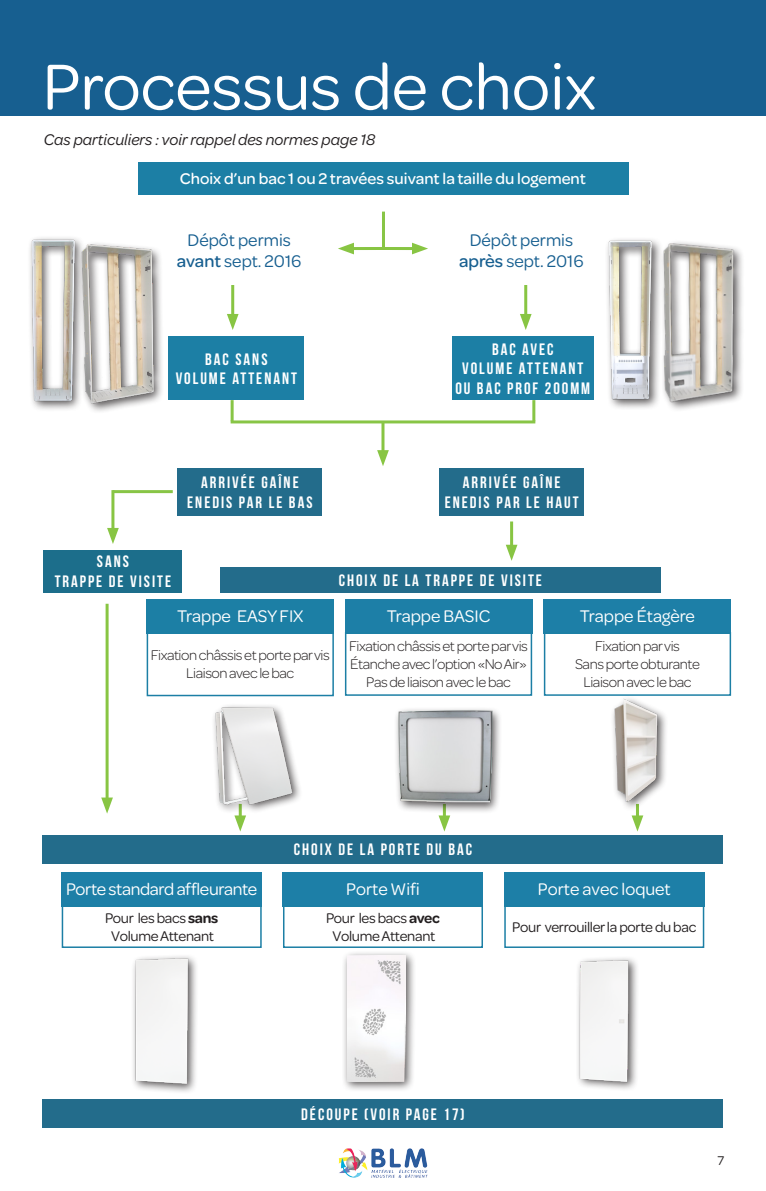
<style>
.page{position:relative;width:766px;height:1191px;background:#fff}
.page>*{position:absolute;margin:0;border:0;box-sizing:border-box;transform-origin:0 0}
.t1{font:69px "Omnes";color:#fff}
.t2{font:18px "Omnes";color:#fff}
.t3{font:18px/21.6px "Omnes";color:#175f90;text-align:center}
.t4{font:18px "Omnes";letter-spacing:-.02em;color:#fff}
.Style_de_paragraphe{font:16.5px/19.8px "Bebas Neue";letter-spacing:.12em;color:#fff;text-align:center}
.t5{font:500 16.5px "Omnes";color:#fff}
.t6{font:italic 16.5px "Omnes";color:#231f20}
.t7{font:300 15px "Omnes";letter-spacing:-.03em;color:#231f20}
.t8{font:15px "Omnes";letter-spacing:-.02em;color:#231f20}
.t9{font:13.5px "Omnes";color:#231f20}
.s1{font-weight:500}
.s2{font-weight:600}
</style>
<div class="page">
<div style="left:0;top:0;width:765px;height:116px;background:#175f90"></div>
<img style="left:339px;top:1148px;width:88px;height:29px">
<div style="left:130px;top:954px;width:69px;height:140px;background:#231f20;opacity:.75"></div>
<img style="left:131px;top:955px;width:61px;height:131px">
<div style="left:341px;top:950px;width:75px;height:142px;background:#231f20;opacity:.75"></div>
<img style="left:347px;top:955px;width:58px;height:126px">
<div style="left:575px;top:955px;width:64px;height:136px;background:#231f20;opacity:.75"></div>
<img style="left:576px;top:957px;width:55px;height:127px">
<div style="left:604px;top:237px;width:59px;height:173px;background:#231f20;opacity:.75"></div>
<img style="left:607px;top:238px;width:41px;height:166px">
<img style="left:30px;top:237px;width:47px;height:173px">
<div style="left:138px;top:162px;width:490px;height:33px;background:#1c7fa5"></div>
<div style="left:220px;top:567px;width:440px;height:25px;background:#236c8b"></div>
<div style="left:43px;top:834px;width:680px;height:29px;background:#236c8b"></div>
<div style="left:43px;top:1099px;width:680px;height:29px;background:#236c8b"></div>
<hr style="left:106px;top:604px;width:3px;height:199px;background:#88c543">
<svg style="left:101px;top:797px;width:12px;height:16px"></svg>
<hr style="left:111px;top:490px;width:3px;height:43px;background:#88c543">
<svg style="left:107px;top:528px;width:12px;height:16px"></svg>
<hr style="left:510px;top:521px;width:3px;height:29px;background:#88c543">
<svg style="left:506px;top:545px;width:11px;height:16px"></svg>
<hr style="left:635px;top:804px;width:3px;height:17px;background:#88c543">
<svg style="left:631px;top:815px;width:12px;height:16px"></svg>
<hr style="left:443px;top:804px;width:3px;height:17px;background:#88c543">
<svg style="left:438px;top:815px;width:12px;height:16px"></svg>
<hr style="left:239px;top:804px;width:3px;height:17px;background:#88c543">
<svg style="left:234px;top:815px;width:12px;height:16px"></svg>
<div style="left:44px;top:550px;width:138px;height:42px;background:#1c6e8b"></div>
<div style="left:504px;top:872px;width:200px;height:34px;background:#1d7fa7"></div>
<div style="left:504px;top:905px;width:200px;height:43px;border:2px solid #1c7fa5"></div>
<div style="left:283px;top:872px;width:200px;height:34px;background:#1d7fa7"></div>
<div style="left:283px;top:905px;width:200px;height:43px;border:2px solid #1c7fa5"></div>
<div style="left:62px;top:872px;width:199px;height:34px;background:#1d7fa7"></div>
<div style="left:62px;top:905px;width:199px;height:43px;border:2px solid #1c7fa5"></div>
<div style="left:439px;top:468px;width:145px;height:47px;background:#236c8b"></div>
<div style="left:177px;top:468px;width:145px;height:47px;background:#236c8b"></div>
<div style="left:168px;top:336px;width:136px;height:64px;background:#1c7fa5"></div>
<div style="left:452px;top:336px;width:141px;height:64px;background:#1c7fa5"></div>
<hr style="left:231px;top:285px;width:3px;height:35px;background:#88c543">
<svg style="left:227px;top:314px;width:11px;height:16px"></svg>
<hr style="left:524px;top:285px;width:3px;height:35px;background:#88c543">
<svg style="left:520px;top:314px;width:11px;height:16px"></svg>
<hr style="left:382px;top:212px;width:3px;height:38px;background:#88c546">
<hr style="left:348px;top:247px;width:35px;height:3px;background:#88c543">
<svg style="left:338px;top:243px;width:16px;height:11px"></svg>
<hr style="left:383px;top:247px;width:34px;height:3px;background:#88c543">
<svg style="left:412px;top:243px;width:16px;height:11px"></svg>
<div style="left:659px;top:239px;width:85px;height:173px;background:#231f20;opacity:.75"></div>
<img style="left:648px;top:237px;width:91px;height:168px">
<div style="left:78px;top:240px;width:86px;height:173px;background:#231f20;opacity:.75"></div>
<img style="left:68px;top:239px;width:89px;height:166px">
<hr style="left:381px;top:421px;width:3px;height:35px;background:#88c543">
<svg style="left:377px;top:450px;width:12px;height:16px"></svg>
<hr style="left:230px;top:420px;width:305px;height:3px;background:#88c546">
<hr style="left:532px;top:400px;width:3px;height:21px;background:#88c546">
<hr style="left:230px;top:400px;width:3px;height:21px;background:#88c546">
<hr style="left:113px;top:490px;width:60px;height:3px;background:#88c546">
<div style="left:147px;top:599px;width:187px;height:34px;background:#1c7fa5"></div>
<div style="left:147px;top:632px;width:187px;height:64px;border:2px solid #1c7fa5"></div>
<div style="left:211px;top:703px;width:92px;height:111px;background:#231f20;opacity:.75"></div>
<img style="left:213px;top:695px;width:94px;height:114px">
<div style="left:345px;top:599px;width:187px;height:34px;background:#1d7fa7"></div>
<div style="left:345px;top:632px;width:187px;height:64px;border:2px solid #1c7fa5"></div>
<div style="left:393px;top:706px;width:109px;height:107px;background:#f8f8f8"></div>
<img style="left:397px;top:710px;width:102px;height:101px">
<div style="left:543px;top:599px;width:187px;height:34px;background:#1d7fa7"></div>
<div style="left:543px;top:632px;width:187px;height:64px;border:2px solid #1c7fa5"></div>
<div style="left:609px;top:695px;width:59px;height:116px;background:#231f20;opacity:.75"></div>
<img style="left:591px;top:694px;width:82px;height:110px">
<p class="t1" style="left:43px;top:40px;width:555px">Processus de choix</p>
<p class="t6" style="left:44px;top:129px;width:333px">Cas particuliers : voir rappel des normes page 18</p>
<p class="t5" style="left:180px;top:167px;width:407px">Choix d’un bac 1 ou 2 travées suivant la taille du logement</p>
<p class="t3" style="left:177px;top:228px;width:126px">Dépôt permis <span class="s1">avant</span> sept. 2016</p>
<p class="t3" style="left:459px;top:228px;width:126px">Dépôt permis <span class="s1">après</span> sept. 2016</p>
<p class="Style_de_paragraphe" style="left:205px;top:349px;width:64px">BAC SANS</p>
<p class="Style_de_paragraphe" style="left:176px;top:368px;width:123px">VOLUME ATTENANT</p>
<p class="Style_de_paragraphe" style="left:492px;top:339px;width:63px">BAC AVEC</p>
<p class="Style_de_paragraphe" style="left:462px;top:358px;width:123px">VOLUME ATTENANT</p>
<p class="Style_de_paragraphe" style="left:455px;top:378px;width:136px">OU BAC PROF 200MM</p>
<p class="Style_de_paragraphe" style="left:187px;top:472px;width:127px">ARRIVÉE GAÎNE<br>ENEDIS PAR LE BAS</p>
<p class="Style_de_paragraphe" style="left:444px;top:472px;width:135px">ARRIVÉE GAÎNE<br>ENEDIS PAR LE HAUT</p>
<p class="Style_de_paragraphe" style="left:97px;top:551px;width:34px">SANS</p>
<p class="Style_de_paragraphe" style="left:55px;top:571px;width:118px">TRAPPE DE VISITE</p>
<p class="t2" style="left:177px;top:604px;width:128px">Trappe EASY FIX</p>
<p class="t7" style="left:151px;top:645px;width:180px">Fixation châssis et porte par vis</p>
<p class="t7" style="left:186px;top:663px;width:110px">Liaison avec le bac</p>
<p class="Style_de_paragraphe" style="left:338px;top:570px;width:205px">CHOIX DE LA TRAPPE DE VISITE</p>
<p class="t2" style="left:386px;top:604px;width:105px">Trappe BASIC</p>
<p class="t7" style="left:349px;top:636px;width:180px">Fixation châssis et porte par vis</p>
<p class="t7" style="left:350px;top:654px;width:178px">Étanche avec l’option «No Air»</p>
<p class="t7" style="left:366px;top:672px;width:146px">Pas de liaison avec le bac</p>
<p class="t2" style="left:579px;top:604px;width:116px">Trappe Étagère</p>
<p class="t7" style="left:595px;top:636px;width:86px">Fixation par vis</p>
<p class="t7" style="left:575px;top:654px;width:126px">Sans porte obturante</p>
<p class="t7" style="left:583px;top:672px;width:110px">Liaison avec le bac</p>
<p class="t4" style="left:66px;top:877px;width:193px">Porte standard affleurante</p>
<p class="t8" style="left:105px;top:907px;width:115px">Pour les bacs <span class="s2">sans</span></p>
<p class="t8" style="left:111px;top:925px;width:104px">Volume Attenant</p>
<p class="Style_de_paragraphe" style="left:294px;top:839px;width:180px">CHOIX DE LA PORTE DU BAC</p>
<p class="t2" style="left:346px;top:877px;width:75px">Porte Wifi</p>
<p class="t8" style="left:326px;top:907px;width:115px">Pour les bacs <span class="s2">avec</span></p>
<p class="t8" style="left:332px;top:925px;width:104px">Volume Attenant</p>
<p class="t2" style="left:537px;top:877px;width:134px">Porte avec loquet</p>
<p class="t8" style="left:512px;top:916px;width:185px">Pour verrouiller la porte du bac</p>
<p class="Style_de_paragraphe" style="left:301px;top:1104px;width:165px">DÉCOUPE (VOIR PAGE 17)</p>
<p class="t9" style="left:717px;top:1151px;width:8px">7</p>
</div>
